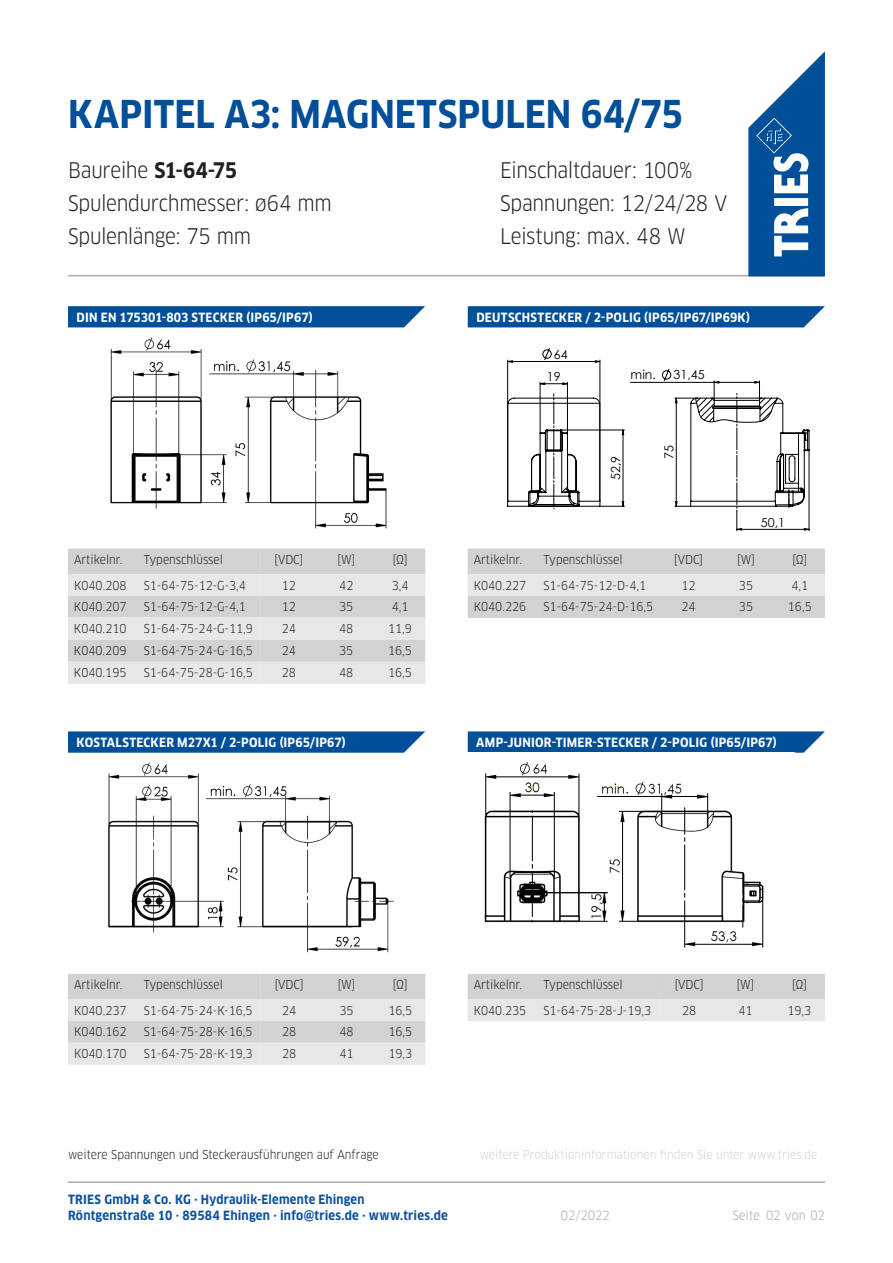
<style>
.page{position:relative;width:893px;height:1263px;background:#fff}
.page>*{position:absolute;margin:0;border:0;box-sizing:border-box;transform-origin:0 0}
.t1{font:700 37.5px "Clan OT Narr";letter-spacing:.005em;color:#014e99}
.t2{font:21px "Clan OT Narr";letter-spacing:-.015em;color:#231f20}
.t3{font:700 12.45px "Clan OT Narr";letter-spacing:.02em;color:#fff}
.t4{font:700 12.45px/16.5px "Clan OT Narr";letter-spacing:.02em;color:#0e519b}
.t5{font:12.45px/22.4px "Century Gothic";color:#000;text-align:center}
.t6{font:12.45px "Clan OT Narr";letter-spacing:-.005em;color:#a8a9ad}
.t7{font:12px "Clan OT Narr";color:#231f20}
.t8{font:12px "Clan OT Narr";color:#d1d2d4}
.s1{font-weight:700}
</style>
<div class="page">
<hr style="left:68px;top:275px;width:757px;height:1px;background:#a8a9ad">
<svg style="left:748px;top:51px;width:77px;height:225px"></svg>
<hr style="left:68px;top:1181px;width:757px;height:2px;background:#a8a9ad">
<svg style="left:68px;top:306px;width:357px;height:21px;background:#0a549c"></svg>
<svg style="left:468px;top:306px;width:357px;height:21px;background:#0a549c"></svg>
<svg style="left:68px;top:731px;width:357px;height:22px;background:#10589f"></svg>
<img style="left:110px;top:337px;width:277px;height:192px">
<svg style="left:469px;top:351px;width:356px;height:198px"></svg>
<hr style="left:468px;top:327px;width:365px;height:1px;background:#000">
<hr style="left:468px;top:327px;width:1px;height:222px;background:#000">
<hr style="left:468px;top:685px;width:365px;height:1px;background:#000">
<hr style="left:892px;top:327px;width:1px;height:222px;background:#000">
<svg style="left:543px;top:348px;width:8px;height:12px"></svg>
<hr style="left:507px;top:360px;width:1px;height:141px;background:#000">
<hr style="left:600px;top:360px;width:1px;height:141px;background:#000">
<hr style="left:809px;top:450px;width:1px;height:81px;background:#000">
<svg style="left:508px;top:361px;width:301px;height:8px"></svg>
<svg style="left:507px;top:369px;width:302px;height:162px"></svg>
<img style="left:108px;top:762px;width:286px;height:191px">
<svg style="left:68px;top:549px;width:357px;height:135px;background:#dbdcde"></svg>
<svg style="left:468px;top:549px;width:357px;height:69px;background:#d7d8da"></svg>
<svg style="left:468px;top:731px;width:357px;height:22px;background:#185ea2"></svg>
<img style="left:484px;top:762px;width:280px;height:186px">
<svg style="left:468px;top:974px;width:357px;height:47px;background:#dadbdd"></svg>
<svg style="left:68px;top:974px;width:357px;height:91px;background:#dbdcde"></svg>
<h1 class="t1" style="left:68px;top:92px;width:616px">KAPITEL A3: MAGNETSPULEN 64/75</h1>
<h2 class="t2" style="left:68px;top:158px;width:171px">Baureihe <span class="s1">S1-64-75</span></h2>
<h2 class="t2" style="left:500px;top:158px;width:194px">Einschaltdauer: 100%</h2>
<h2 class="t2" style="left:68px;top:191px;width:265px">Spulendurchmesser: ø64 mm</h2>
<h2 class="t2" style="left:500px;top:191px;width:229px">Spannungen: 12/24/28 V</h2>
<h2 class="t2" style="left:68px;top:224px;width:185px">Spulenlänge: 75 mm</h2>
<h2 class="t2" style="left:500px;top:224px;width:187px">Leistung: max. 48 W</h2>
<p class="t3" style="left:77px;top:310px;width:238px">DIN EN 175301-803 STECKER (IP65/IP67)</p>
<p class="t3" style="left:476px;top:310px;width:275px">DEUTSCHSTECKER / 2-POLIG (IP65/IP67/IP69K)</p>
<p class="t7" style="left:74px;top:552px;width:50px">Artikelnr.</p>
<p class="t7" style="left:144px;top:552px;width:81px">Typenschlüssel</p>
<p class="t7" style="left:275px;top:552px;width:30px">[VDC]</p>
<p class="t7" style="left:338px;top:552px;width:19px">[W]</p>
<p class="t7" style="left:393px;top:552px;width:16px">[Ω]</p>
<p class="t7" style="left:74px;top:578px;width:54px">K040.208</p>
<p class="t7" style="left:144px;top:578px;width:104px">S1-64-75-12-G-3,4</p>
<p class="t7" style="left:282px;top:578px;width:16px">12</p>
<p class="t7" style="left:339px;top:578px;width:16px">42</p>
<p class="t7" style="left:392px;top:578px;width:18px">3,4</p>
<p class="t7" style="left:74px;top:600px;width:54px">K040.207</p>
<p class="t7" style="left:144px;top:600px;width:104px">S1-64-75-12-G-4,1</p>
<p class="t7" style="left:282px;top:600px;width:16px">12</p>
<p class="t7" style="left:339px;top:600px;width:16px">35</p>
<p class="t7" style="left:392px;top:600px;width:18px">4,1</p>
<p class="t7" style="left:74px;top:621px;width:54px">K040.210</p>
<p class="t7" style="left:144px;top:621px;width:111px">S1-64-75-24-G-11,9</p>
<p class="t7" style="left:282px;top:621px;width:16px">24</p>
<p class="t7" style="left:339px;top:621px;width:16px">48</p>
<p class="t7" style="left:388px;top:621px;width:25px">11,9</p>
<p class="t7" style="left:74px;top:643px;width:54px">K040.209</p>
<p class="t7" style="left:144px;top:643px;width:111px">S1-64-75-24-G-16,5</p>
<p class="t7" style="left:282px;top:643px;width:16px">24</p>
<p class="t7" style="left:339px;top:643px;width:16px">35</p>
<p class="t7" style="left:388px;top:643px;width:25px">16,5</p>
<p class="t7" style="left:74px;top:666px;width:54px">K040.195</p>
<p class="t7" style="left:144px;top:666px;width:111px">S1-64-75-28-G-16,5</p>
<p class="t7" style="left:282px;top:666px;width:16px">28</p>
<p class="t7" style="left:339px;top:666px;width:16px">48</p>
<p class="t7" style="left:388px;top:666px;width:25px">16,5</p>
<p class="t3" style="left:77px;top:735px;width:271px">KOSTALSTECKER M27X1 / 2-POLIG (IP65/IP67)</p>
<p class="t5" style="left:547px;top:343px;width:22px">64<br>19</p>
<p class="t5" style="left:631px;top:364px;width:27px">min.</p>
<p class="t5" style="left:673px;top:364px;width:33px">31,45</p>
<p class="t5" style="left:604px;top:480px;width:26px;rotate:-90deg">52,9</p>
<p class="t5" style="left:658px;top:459px;width:15px;rotate:-90deg">75</p>
<p class="t5" style="left:761px;top:511px;width:26px">50,1</p>
<p class="t7" style="left:474px;top:552px;width:50px">Artikelnr.</p>
<p class="t7" style="left:543px;top:552px;width:81px">Typenschlüssel</p>
<p class="t7" style="left:674px;top:552px;width:30px">[VDC]</p>
<p class="t7" style="left:737px;top:552px;width:19px">[W]</p>
<p class="t7" style="left:792px;top:552px;width:16px">[Ω]</p>
<p class="t7" style="left:474px;top:578px;width:54px">K040.227</p>
<p class="t7" style="left:543px;top:578px;width:104px">S1-64-75-12-D-4,1</p>
<p class="t7" style="left:682px;top:578px;width:16px">12</p>
<p class="t7" style="left:739px;top:578px;width:16px">35</p>
<p class="t7" style="left:791px;top:578px;width:18px">4,1</p>
<p class="t7" style="left:474px;top:600px;width:54px">K040.226</p>
<p class="t7" style="left:543px;top:600px;width:111px">S1-64-75-24-D-16,5</p>
<p class="t7" style="left:682px;top:600px;width:16px">24</p>
<p class="t7" style="left:739px;top:600px;width:16px">35</p>
<p class="t7" style="left:788px;top:600px;width:25px">16,5</p>
<p class="t3" style="left:476px;top:735px;width:302px">AMP-JUNIOR-TIMER-STECKER / 2-POLIG (IP65/IP67)</p>
<p class="t7" style="left:74px;top:978px;width:50px">Artikelnr.</p>
<p class="t7" style="left:144px;top:978px;width:81px">Typenschlüssel</p>
<p class="t7" style="left:275px;top:978px;width:30px">[VDC]</p>
<p class="t7" style="left:338px;top:978px;width:19px">[W]</p>
<p class="t7" style="left:393px;top:978px;width:16px">[Ω]</p>
<p class="t7" style="left:74px;top:1003px;width:54px">K040.237</p>
<p class="t7" style="left:144px;top:1003px;width:110px">S1-64-75-24-K-16,5</p>
<p class="t7" style="left:282px;top:1003px;width:16px">24</p>
<p class="t7" style="left:339px;top:1003px;width:16px">35</p>
<p class="t7" style="left:388px;top:1003px;width:25px">16,5</p>
<p class="t7" style="left:74px;top:1025px;width:54px">K040.162</p>
<p class="t7" style="left:144px;top:1025px;width:110px">S1-64-75-28-K-16,5</p>
<p class="t7" style="left:282px;top:1025px;width:16px">28</p>
<p class="t7" style="left:339px;top:1025px;width:16px">48</p>
<p class="t7" style="left:388px;top:1025px;width:25px">16,5</p>
<p class="t7" style="left:74px;top:1046px;width:54px">K040.170</p>
<p class="t7" style="left:144px;top:1046px;width:110px">S1-64-75-28-K-19,3</p>
<p class="t7" style="left:282px;top:1046px;width:16px">28</p>
<p class="t7" style="left:339px;top:1046px;width:16px">41</p>
<p class="t7" style="left:388px;top:1046px;width:25px">19,3</p>
<p class="t7" style="left:474px;top:978px;width:50px">Artikelnr.</p>
<p class="t7" style="left:543px;top:978px;width:81px">Typenschlüssel</p>
<p class="t7" style="left:675px;top:978px;width:30px">[VDC]</p>
<p class="t7" style="left:737px;top:978px;width:19px">[W]</p>
<p class="t7" style="left:792px;top:978px;width:16px">[Ω]</p>
<p class="t7" style="left:474px;top:1003px;width:54px">K040.235</p>
<p class="t7" style="left:543px;top:1003px;width:109px">S1-64-75-28-J-19,3</p>
<p class="t7" style="left:682px;top:1003px;width:16px">28</p>
<p class="t7" style="left:739px;top:1003px;width:16px">41</p>
<p class="t7" style="left:787px;top:1003px;width:25px">19,3</p>
<p class="t7" style="left:68px;top:1148px;width:312px">weitere Spannungen und Steckerausführungen auf Anfrage</p>
<p class="t8" style="left:480px;top:1148px;width:339px">weitere Produktioninformationen finden Sie unter www.tries.de</p>
<p class="t4" style="left:68px;top:1191px;width:381px">TRIES GmbH &amp; Co. KG · Hydraulik-Elemente Ehingen<br>Röntgenstraße 10 · 89584 Ehingen · info@tries.de · www.tries.de</p>
<p class="t6" style="left:561px;top:1208px;width:51px">02/2022</p>
<p class="t6" style="left:733px;top:1208px;width:94px">Seite 02 von 02</p>
</div>
